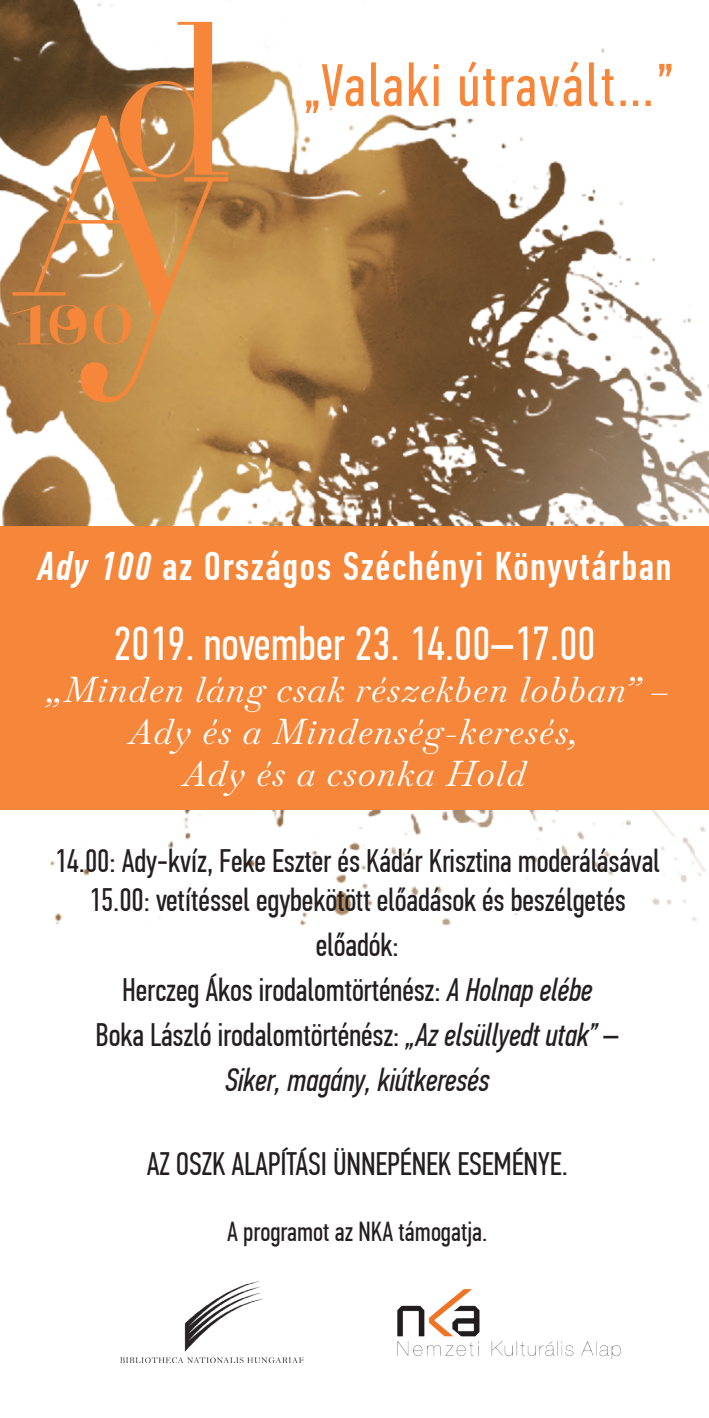
<style>
.page{position:relative;width:709px;height:1418px;background:#fff}
.page>*{position:absolute;margin:0;border:0;box-sizing:border-box;transform-origin:0 0}
.t1{font:60px "PF Din Text Comp Pro";letter-spacing:.04em;color:#f5863a}
.t2{font:47.5px "PF Din Text Comp Pro";color:#fff}
.t3{font:500 40px "PF Din Text Comp Pro";letter-spacing:.04em;color:#fff}
.t4{font:italic 35px/42px "Baskervville";letter-spacing:.04em;color:#fff;text-align:center}
.t5{font:32.5px/45px "PF Din Text Comp Pro";letter-spacing:-.005em;color:#231f20;text-align:center}
.t6{font:27.5px "PF Din Text Comp Pro";color:#231f20}
.s1{font-style:italic}
</style>
<div class="page">
<img style="left:0;top:0;width:709px;height:926px">
<svg style="left:12px;top:115px;width:216px;height:287px;background:#c59158"></svg>
<svg style="left:120px;top:22px;width:108px;height:156px"></svg>
<div style="left:0;top:526px;width:709px;height:284px;background:#f5863a"></div>
<img style="left:120px;top:1281px;width:183px;height:81px">
<img style="left:397px;top:1289px;width:224px;height:70px">
<p class="t1" style="left:303px;top:51px;width:372px">„Valaki útravált…”</p>
<p class="t3" style="left:38px;top:543px;width:635px"><span class="s1">Ady 100</span> az Országos Széchényi Könyvtárban</p>
<p class="t2" style="left:113px;top:617px;width:483px">2019. november 23. 14.00–17.00</p>
<p class="t4" style="left:41px;top:666px;width:629px">„ Minden láng csak részekben lobban” –<br>Ady és a Mindenség-keresés,<br>Ady és a csonka Hold</p>
<p class="t5" style="left:55px;top:838px;width:607px">14.00: Ady-kvíz, Feke Eszter és Kádár Krisztina moderálásával</p>
<p class="t5" style="left:89px;top:877px;width:538px">15.00: vetítéssel egybekötött előadások és beszélgetés</p>
<p class="t5" style="left:316px;top:922px;width:84px">előadók:</p>
<p class="t5" style="left:95px;top:967px;width:525px">Herczeg Ákos irodalomtörténész: <span class="s1">A Holnap elébe<br></span>Boka László irodalomtörténész: <span class="s1">„Az elsüllyedt utak”</span> –<br><span class="s1">Siker, magány, kiútkeresés</span></p>
<p class="t5" style="left:147px;top:1141px;width:423px">AZ OSZK ALAPÍTÁSI ÜNNEPÉNEK ESEMÉNYE.</p>
<p class="t6" style="left:227px;top:1215px;width:262px">A programot az NKA támogatja.</p>
</div>
